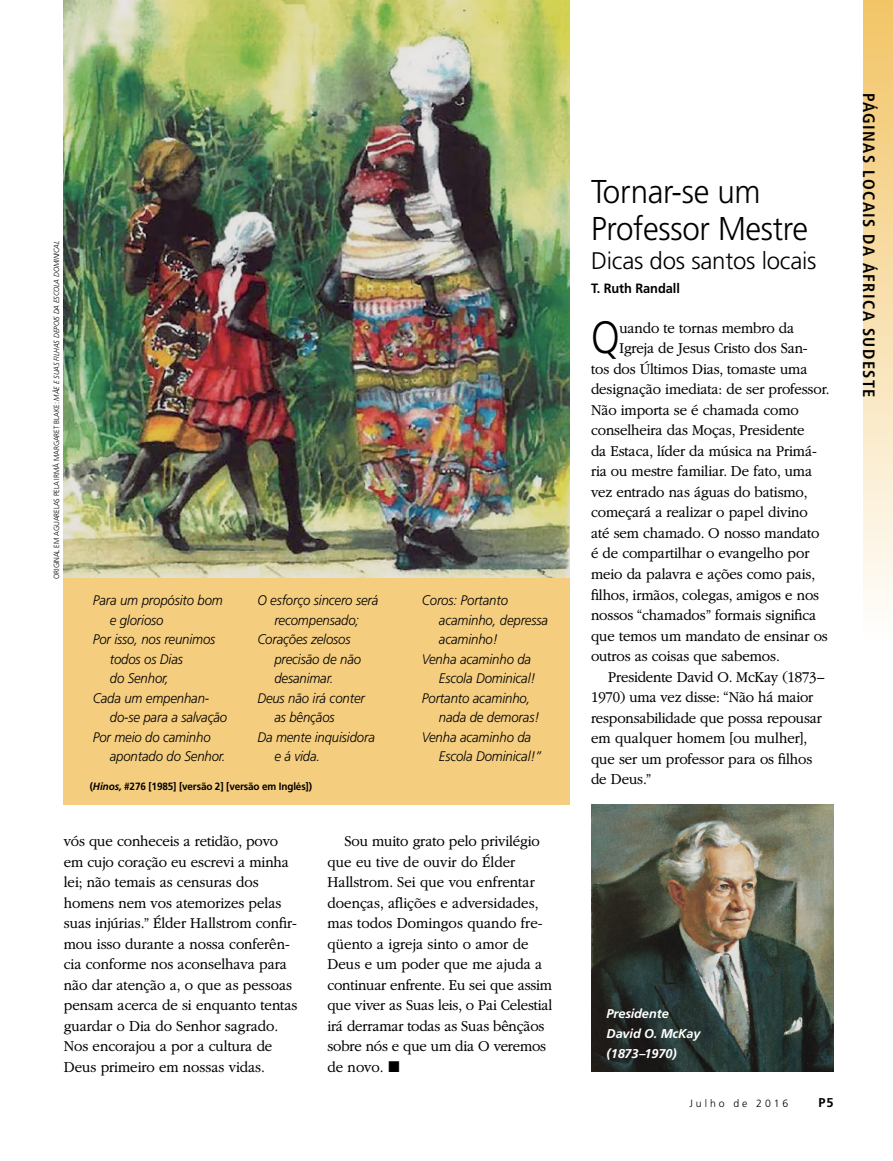
<style>
.page{position:relative;width:893px;height:1161px;background:#fff}
.page>*{position:absolute;margin:0;border:0;box-sizing:border-box;transform-origin:0 0}
.ARTCL_para_first_NEW{font:300 45.15px "Frutigerlds Lat";color:#000;scale:.88 1}
.FIGimg_title{font:300 33px/37.5px "Frutigerlds Lat";letter-spacing:-.01em;color:#000;scale:.95 1}
.TOPIC-1_title_NEWS_m{font:300 24px "Frutigerlds Lat";letter-spacing:-.01em;color:#000}
.t1{font:700 condensed 16.5px "Frutigerlds Lat";letter-spacing:.085em;color:#000}
.ARTCL_para_NEWS{font:300 15.75px/20.5px "Garamondlds Lat Plus";letter-spacing:-.005em;color:#000;scale:.95 1}
.ARTCL_para_first_NEW-2{font:300 15.75px "Garamondlds Lat Plus";letter-spacing:-.01em;color:#000;scale:.95 1}
.POETRY_line_next{font:italic 300 13.8px/19.5px "Frutigerlds Lat";letter-spacing:-.01em;color:#000;scale:.95 1}
.POETRY_line_first{font:italic 300 13.8px/19.5px "Frutigerlds Lat";letter-spacing:-.01em;color:#000;scale:.95 1}
.POETRY_line_last{font:italic 300 13.8px/19.5px "Frutigerlds Lat";letter-spacing:-.01em;color:#000;scale:.95 1}
.ARTCL-BY_para_first{font:700 13.5px "Frutigerlds Lat";letter-spacing:-.005em;color:#000;scale:.95 1}
.FIGimg_CAP_para_NEWS{font:italic 700 12.75px/20.2px "Frutigerlds Lat";letter-spacing:-.01em;color:#fff}
.t2{font:700 12.75px "Frutigerlds Lat";color:#000}
.SIDEQT-CIT_para{font:700 10.5px "Frutigerlds Lat";letter-spacing:-.015em;color:#000;scale:.95 1}
.t3{font:300 10.5px "Frutigerlds Lat";letter-spacing:.28em;color:#000}
.FIGimg-CRDT_para_FL{font:300 7.5px "Frutigerlds Lat";letter-spacing:-.01em;color:#000;scale:.95 1}
.s1{font-style:italic}
</style>
<div class="page">
<div style="left:863px;top:0;width:30px;height:639px;background:linear-gradient(to bottom,#f2c466,#fefefd)"></div>
<img style="left:64px;top:0;width:506px;height:578px">
<div style="left:64px;top:578px;width:506px;height:227px;background:#f4cd7f"></div>
<img style="left:591px;top:805px;width:242px;height:267px">
<p class="FIGimg-CRDT_para_FL" style="left:51px;top:579px;width:357px;rotate:-90deg">ORIGINAL EM AGUARELAS PELA IRMÃ MARGARET BLAKE: <span class="s1">MÃE E SUAS FILHAS DEPOIS DA ESCOLA DOMINICAL</span></p>
<p class="POETRY_line_first" style="left:110px;top:591px;width:121px;text-indent:-17px">Para um propósito bom e glorioso</p>
<p class="POETRY_line_next" style="left:110px;top:630px;width:113px;text-indent:-17px">Por isso, nos reunimos todos os Dias<br>do Senhor,</p>
<p class="POETRY_line_next" style="left:110px;top:688px;width:125px;text-indent:-17px">Cada um empenhan&shy;do-se para a salvação</p>
<p class="POETRY_line_last" style="left:110px;top:727px;width:123px;text-indent:-17px">Por meio do caminho apontado do Senhor.</p>
<p class="POETRY_line_first" style="left:257px;top:591px;width:129px;text-align:center">O esforço sincero será recompensado;</p>
<p class="POETRY_line_next" style="left:274px;top:630px;width:93px;text-indent:-17px">Corações zelosos precisão de não desanimar.</p>
<p class="POETRY_line_next" style="left:274px;top:688px;width:97px;text-indent:-17px">Deus não irá conter as bênçãos</p>
<p class="POETRY_line_last" style="left:274px;top:727px;width:107px;text-indent:-17px">Da mente inquisidora e á vida.</p>
<p class="SIDEQT-CIT_para" style="left:90px;top:778px;width:236px">(<span class="s1">Hinos,</span> #276 [1985] [versão 2] [versão em Inglés])</p>
<p class="POETRY_line_first" style="left:439px;top:591px;width:116px;text-indent:-17px">Coros: Portanto acaminho, depressa acaminho!</p>
<p class="POETRY_line_next" style="left:439px;top:649px;width:103px;text-indent:-17px">Venha acaminho da<br>Escola Dominical!</p>
<p class="POETRY_line_next" style="left:439px;top:688px;width:107px;text-indent:-17px">Portanto acaminho, nada de demoras!</p>
<p class="POETRY_line_last" style="left:439px;top:727px;width:109px;text-indent:-17px">Venha acaminho da<br>Escola Dominical!”</p>
<p class="ARTCL_para_NEWS" style="left:64px;top:830px;width:248px">vós que conheceis a retidão, povo em cujo coração eu escrevi a minha lei; não temais as censuras dos homens nem vos atemorizes pelas suas injúrias.” Élder Hallstrom confir&shy;mou isso durante a nossa conferên&shy;cia conforme nos aconselhava para não dar atenção a, o que as pessoas pensam acerca de si enquanto tentas guardar o Dia do Senhor sagrado.<br>Nos encorajou a por a cultura de Deus primeiro em nossas vidas.</p>
<p class="ARTCL_para_NEWS" style="left:327px;top:830px;width:238px;text-indent:17px">Sou muito grato pelo privilégio que eu tive de ouvir do Élder<br>Hallstrom. Sei que vou enfrentar doenças, aflições e adversidades, mas todos Domingos quando fre&shy;qüento a igreja sinto o amor de<br>Deus e um poder que me ajuda a continuar enfrente. Eu sei que assim que viver as Suas leis, o Pai Celestial irá derramar todas as Suas bênçãos sobre nós e que um dia O veremos de novo. ◼</p>
<p class="FIGimg_title" style="left:591px;top:172px;width:230px">Tornar-se um<br>Professor Mestre</p>
<p class="TOPIC-1_title_NEWS_m" style="left:591px;top:243px;width:227px">Dicas dos santos locais</p>
<p class="ARTCL-BY_para_first" style="left:591px;top:278px;width:95px">T. Ruth Randall</p>
<p class="ARTCL_para_first_NEW" style="left:591px;top:304px;width:34px">Q</p>
<p class="ARTCL_para_first_NEW-2" style="left:619px;top:316px;width:186px">uando te tornas membro da</p>
<p class="ARTCL_para_first_NEW-2" style="left:619px;top:337px;width:200px">Igreja de Jesus Cristo dos San-</p>
<p class="ARTCL_para_first_NEW-2" style="left:591px;top:357px;width:229px">tos dos Últimos Dias, tomaste uma</p>
<p class="ARTCL_para_first_NEW-2" style="left:591px;top:378px;width:253px">designação imediata: de ser professor.</p>
<p class="ARTCL_para_first_NEW-2" style="left:591px;top:398px;width:220px">Não importa se é chamada como</p>
<p class="ARTCL_para_first_NEW-2" style="left:591px;top:419px;width:226px">conselheira das Moças, Presidente</p>
<p class="ARTCL_para_first_NEW-2" style="left:591px;top:439px;width:239px">da Estaca, líder da música na Primá-</p>
<p class="ARTCL_para_first_NEW-2" style="left:591px;top:460px;width:234px">ria ou mestre familiar. De fato, uma</p>
<p class="ARTCL_para_first_NEW-2" style="left:591px;top:480px;width:230px">vez entrado nas águas do batismo,</p>
<p class="ARTCL_para_first_NEW-2" style="left:591px;top:501px;width:230px">começará a realizar o papel divino</p>
<p class="ARTCL_para_first_NEW-2" style="left:591px;top:521px;width:242px">até sem chamado. O nosso mandato</p>
<p class="ARTCL_para_first_NEW-2" style="left:591px;top:542px;width:231px">é de compartilhar o evangelho por</p>
<p class="ARTCL_para_first_NEW-2" style="left:591px;top:563px;width:237px">meio da palavra e ações como pais,</p>
<p class="ARTCL_para_first_NEW-2" style="left:591px;top:583px;width:242px">filhos, irmãos, colegas, amigos e nos</p>
<p class="ARTCL_para_first_NEW-2" style="left:591px;top:604px;width:239px">nossos “chamados” formais significa</p>
<p class="ARTCL_para_first_NEW-2" style="left:591px;top:624px;width:251px">que temos um mandato de ensinar os</p>
<p class="ARTCL_para_first_NEW-2" style="left:591px;top:645px;width:200px">outros as coisas que sabemos.</p>
<p class="ARTCL_para_NEWS" style="left:591px;top:666px;width:247px;text-indent:17px">Presidente David O. McKay (1873–<br>1970) uma vez disse: “Não há maior responsabilidade que possa repousar em qualquer homem [ou mulher], que ser um professor para os filhos de Deus.”</p>
<p class="t1" style="left:881px;top:93px;width:306px;rotate:90deg">PÁGINAS LOCAIS DA ÁFRICA SUDESTE</p>
<p class="FIGimg_CAP_para_NEWS" style="left:607px;top:1003px;width:95px">Presidente<br>David O. McKay (1873–1970)</p>
<p class="t3" style="left:689px;top:1095px;width:100px">Julho de 2016</p>
<p class="t2" style="left:819px;top:1092px;width:16px">P5</p>
</div>
